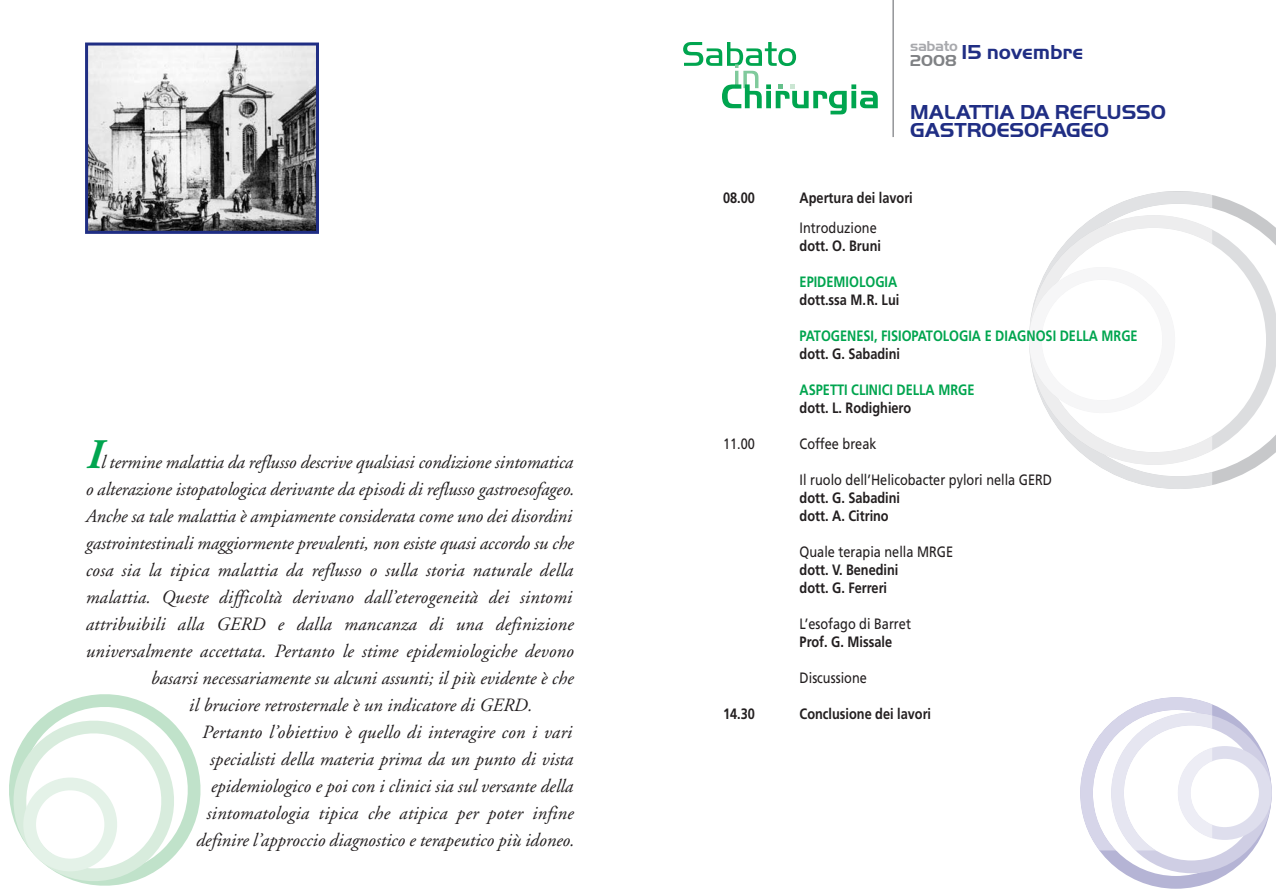
<style>
.page{position:relative;width:1276px;height:893px;background:#fff}
.page>*{position:absolute;margin:0;border:0;box-sizing:border-box;transform-origin:0 0}
.t1{font:italic 700 42px "Adobe Garamond";color:#00a54f}
.t2{font:700 21px/18px "Handel Got D";color:#202e84}
.t3{font:italic 18.75px "Adobe Garamond";color:#231f20}
.t4{font:700 16.5px "Handel Got D";color:#808285}
.t5{font:700 15px/18px "Frutiger";color:#231f20;scale:.85 1}
.t6{font:15px "Frutiger";color:#231f20;scale:.85 1}
.t7{font:700 15px "Frutiger";color:#00a54f;scale:.85 1}
</style>
<div class="page">
<svg style="left:1212px;top:195px;width:47px;height:290px"></svg>
<svg style="left:1212px;top:215px;width:64px;height:250px"></svg>
<svg style="left:683px;top:42px;width:194px;height:72px"></svg>
<hr style="left:892px;top:0;width:2px;height:137px;background:#939598">
<svg style="left:9px;top:694px;width:192px;height:192px"></svg>
<svg style="left:1097px;top:191px;width:115px;height:298px"></svg>
<svg style="left:1080px;top:215px;width:132px;height:250px;fill:#ededee"></svg>
<svg style="left:1029px;top:228px;width:183px;height:224px"></svg>
<svg style="left:1080px;top:697px;width:191px;height:192px"></svg>
<img style="left:89px;top:47px;width:226px;height:183px">
<div style="left:85px;top:43px;width:234px;height:191px;border:3px solid #202e84"></div>
<h1 class="t1" style="left:85px;top:438px;width:17px">I</h1>
<p class="t3" style="left:100px;top:454px;width:474px">l termine malattia da reflusso descrive qualsiasi condizione sintomatica</p>
<p class="t3" style="left:85px;top:481px;width:490px">o alterazione istopatologica derivante da episodi di reflusso gastroesofageo.</p>
<p class="t3" style="left:85px;top:508px;width:488px">Anche sa tale malattia è ampiamente considerata come uno dei disordini</p>
<p class="t3" style="left:85px;top:535px;width:489px">gastrointestinali maggiormente prevalenti, non esiste quasi accordo su che</p>
<p class="t3" style="left:85px;top:562px;width:489px">cosa sia la tipica malattia da reflusso o sulla storia naturale della</p>
<p class="t3" style="left:85px;top:589px;width:488px">malattia. Queste difficoltà derivano dall’eterogeneità dei sintomi</p>
<p class="t3" style="left:85px;top:616px;width:489px">attribuibili alla GERD e dalla mancanza di una definizione</p>
<p class="t3" style="left:85px;top:643px;width:489px">universalmente accettata. Pertanto le stime epidemiologiche devono</p>
<p class="t3" style="left:150px;top:670px;width:424px">basarsi necessariamente su alcuni assunti; il più evidente è che</p>
<p class="t3" style="left:188px;top:697px;width:345px">il bruciore retrosternale è un indicatore di GERD.</p>
<p class="t3" style="left:202px;top:724px;width:371px">Pertanto l’obiettivo è quello di interagire con i vari</p>
<p class="t3" style="left:209px;top:751px;width:365px">specialisti della materia prima da un punto di vista</p>
<p class="t3" style="left:210px;top:778px;width:364px">epidemiologico e poi con i clinici sia sul versante della</p>
<p class="t3" style="left:206px;top:805px;width:369px">sintomatologia tipica che atipica per poter infine</p>
<p class="t3" style="left:195px;top:832px;width:380px">definire l’approccio diagnostico e terapeutico più idoneo.</p>
<p class="t2" style="left:910px;top:42px;width:174px"><sup>sabato</sup> 15 novembre</p>
<p class="t4" style="left:910px;top:51px;width:48px">2008</p>
<p class="t2" style="left:910px;top:103px;width:257px">MALATTIA DA REFLUSSO<br>GASTROESOFAGEO</p>
<p class="t5" style="left:723px;top:190px;width:39px">08.00</p>
<p class="t5" style="left:799px;top:190px;width:135px">Apertura dei lavori</p>
<p class="t6" style="left:799px;top:221px;width:92px">Introduzione</p>
<p class="t5" style="left:799px;top:238px;width:97px">dott. O. Bruni</p>
<p class="t7" style="left:799px;top:275px;width:116px">EPIDEMIOLOGIA</p>
<p class="t5" style="left:799px;top:292px;width:119px">dott.ssa M.R. Lui</p>
<p class="t7" style="left:799px;top:329px;width:399px">PATOGENESI, FISIOPATOLOGIA E DIAGNOSI DELLA MRGE</p>
<p class="t5" style="left:799px;top:346px;width:120px">dott. G. Sabadini</p>
<p class="t7" style="left:799px;top:383px;width:207px">ASPETTI CLINICI DELLA MRGE</p>
<p class="t5" style="left:799px;top:400px;width:133px">dott. L. Rodighiero</p>
<p class="t6" style="left:723px;top:437px;width:39px">11.00</p>
<p class="t6" style="left:799px;top:437px;width:92px">Coffee break</p>
<p class="t6" style="left:799px;top:473px;width:299px">Il ruolo dell’Helicobacter pylori nella GERD</p>
<p class="t5" style="left:799px;top:490px;width:120px">dott. G. Sabadini dott. A. Citrino</p>
<p class="t6" style="left:799px;top:545px;width:182px">Quale terapia nella MRGE</p>
<p class="t5" style="left:799px;top:562px;width:118px">dott. V. Benedini dott. G. Ferreri</p>
<p class="t6" style="left:799px;top:617px;width:132px">L’esofago di Barret</p>
<p class="t5" style="left:799px;top:634px;width:110px">Prof. G. Missale</p>
<p class="t6" style="left:799px;top:671px;width:81px">Discussione</p>
<p class="t5" style="left:723px;top:706px;width:39px">14.30</p>
<p class="t5" style="left:799px;top:706px;width:156px">Conclusione dei lavori</p>
</div>
